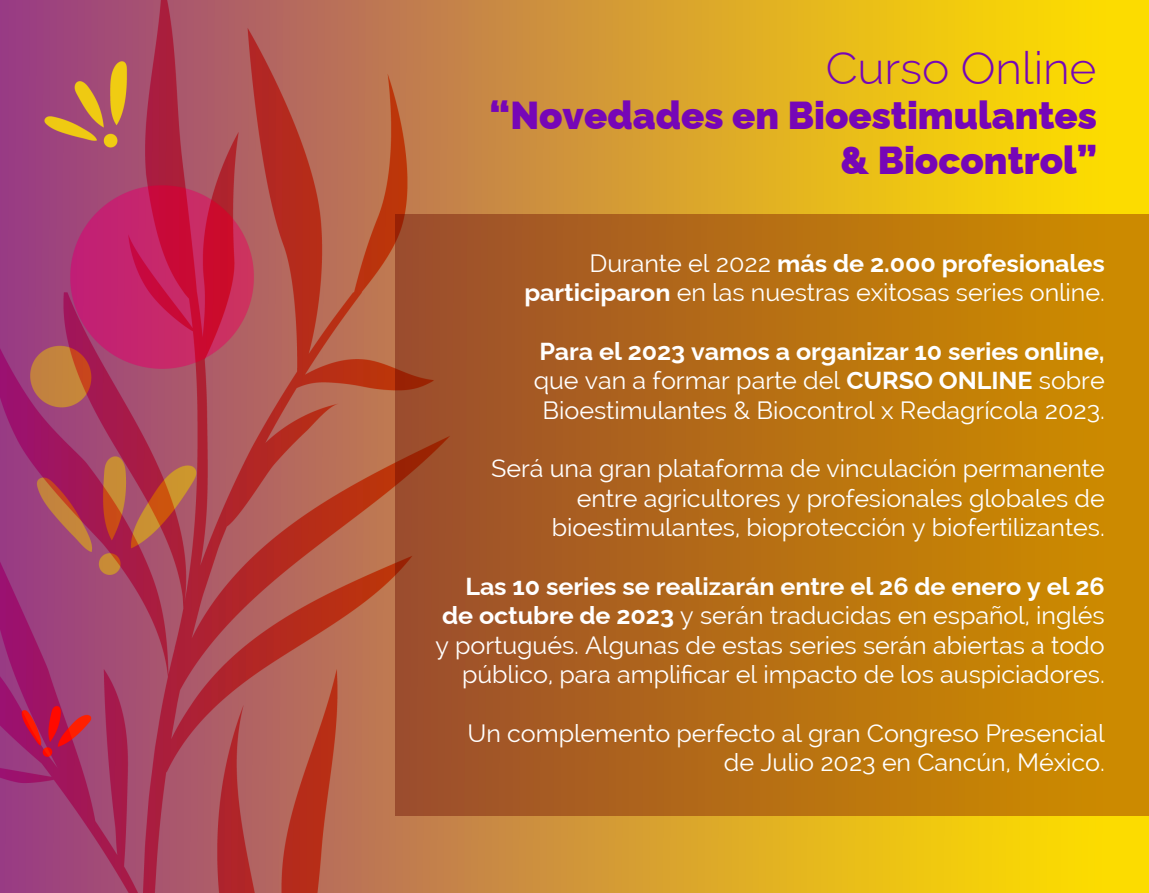
<style>
.page{position:relative;width:1149px;height:893px;background:#fff}
.page>*{position:absolute;margin:0;border:0;box-sizing:border-box;transform-origin:0 0}
.t1{font:300 45.15px "Raleway";letter-spacing:-.005em;color:#7606b7}
.t2{font:900 39px/45.8px "Raleway";color:#7606b7;text-align:right}
.t3{font:24.45px/29.4px "Raleway";letter-spacing:-.005em;color:#fff;text-align:right}
.s1{font-weight:700}
</style>
<div class="page">
<img style="left:0;top:0;width:1148px;height:893px">
<div style="left:395px;top:214px;width:753px;height:602px;background:linear-gradient(to right,#9c4d2c,#d08f00)"></div>
<h1 class="t1" style="left:825px;top:32px;width:272px">Curso Online</h1>
<h2 class="t2" style="left:489px;top:88px;width:608px">“Novedades en Bioestimulantes &amp; Biocontrol”</h2>
<p class="t3" style="left:524px;top:248px;width:581px">Durante el 2022 <span class="s1">más de 2.000 profesionales participaron</span> en las nuestras exitosas series online.</p>
<p class="t3" style="left:533px;top:337px;width:572px;text-align:center"><span class="s1">Para el 2023 vamos a organizar 10 series online, </span>que van a formar parte del <span class="s1">CURSO ONLINE</span> sobre<br>Bioestimulantes &amp; Biocontrol x Redagrícola 2023.</p>
<p class="t3" style="left:491px;top:454px;width:615px">Será una gran plataforma de vinculación permanente entre agricultores y profesionales globales de bioestimulantes, bioprotección y biofertilizantes.</p>
<p class="t3" style="left:435px;top:572px;width:670px"><span class="s1">Las 10 series se realizarán entre el 26 de enero y el 26 de octubre de 2023</span> y serán traducidas en español, inglés y portugués. Algunas de estas series serán abiertas a todo público, para amplificar el impacto de los auspiciadores.</p>
<p class="t3" style="left:467px;top:719px;width:638px">Un complemento perfecto al gran Congreso Presencial de Julio 2023 en Cancún, México.</p>
</div>
